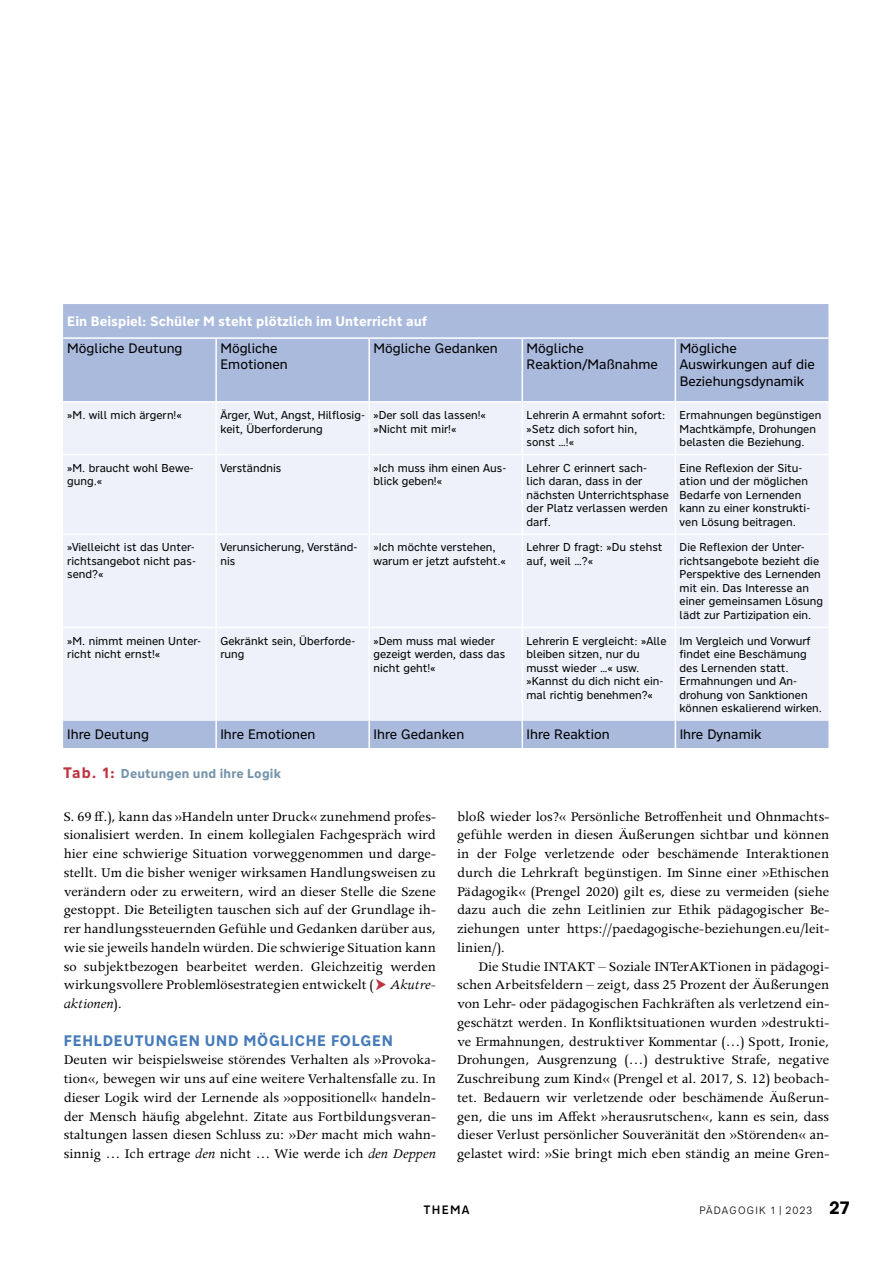
<style>
.page{position:relative;width:893px;height:1263px;background:#fff}
.page>*{position:absolute;margin:0;border:0;box-sizing:border-box;transform-origin:0 0}
.t1{font:15px/18.8px "Apollo MT Std";color:#000;text-align:justify}
.t2{font:700 15px "Nort";letter-spacing:.05em;color:#477cb9}
.t3{font:13.5px/16.5px "Nort";color:#000}
.t4{font:700 13.5px "Nort";color:#fff}
.t5{font:700 12.75px "Nort";letter-spacing:.015em;color:#7594ab}
.t6{font:500 12px "Nort";letter-spacing:.11em;color:#000}
.t7{font:11.25px/13.5px "Nort";color:#000}
.t8{font:300 10.5px "Nort";letter-spacing:.11em;color:#000}
.s1{font-size:15px;color:#c03542}
.s2{font-family:"Nort";font-weight:500;font-size:22.5px;color:#c03542}
.s3{font-style:italic}
.s4{font-weight:700;font-size:18px}
</style>
<div class="page">
<div style="left:63px;top:304px;width:765px;height:444px;background:#aabadd"></div>
<div style="left:63px;top:403px;width:765px;height:317px;background:#eef1f9"></div>
<hr style="left:215px;top:339px;width:2px;height:62px;background:#fff">
<hr style="left:368px;top:339px;width:2px;height:62px;background:#fff">
<hr style="left:522px;top:339px;width:1px;height:62px;background:#fff">
<hr style="left:675px;top:339px;width:1px;height:62px;background:#fff">
<hr style="left:215px;top:403px;width:2px;height:51px;background:#fff">
<hr style="left:368px;top:403px;width:2px;height:51px;background:#fff">
<hr style="left:522px;top:403px;width:1px;height:51px;background:#fff">
<hr style="left:675px;top:403px;width:1px;height:51px;background:#fff">
<hr style="left:63px;top:454px;width:153px;height:1px;background:#fff">
<hr style="left:216px;top:454px;width:153px;height:1px;background:#fff">
<hr style="left:215px;top:455px;width:2px;height:78px;background:#fff">
<hr style="left:369px;top:454px;width:153px;height:1px;background:#fff">
<hr style="left:368px;top:455px;width:2px;height:78px;background:#fff">
<hr style="left:522px;top:454px;width:153px;height:1px;background:#fff">
<hr style="left:522px;top:455px;width:1px;height:78px;background:#fff">
<hr style="left:675px;top:454px;width:153px;height:1px;background:#fff">
<hr style="left:675px;top:455px;width:1px;height:78px;background:#fff">
<hr style="left:63px;top:533px;width:153px;height:2px;background:#fff">
<hr style="left:216px;top:533px;width:153px;height:2px;background:#fff">
<hr style="left:215px;top:535px;width:2px;height:92px;background:#fff">
<hr style="left:369px;top:533px;width:153px;height:2px;background:#fff">
<hr style="left:368px;top:535px;width:2px;height:92px;background:#fff">
<hr style="left:522px;top:533px;width:153px;height:2px;background:#fff">
<hr style="left:522px;top:535px;width:1px;height:92px;background:#fff">
<hr style="left:675px;top:533px;width:153px;height:2px;background:#fff">
<hr style="left:675px;top:535px;width:1px;height:92px;background:#fff">
<hr style="left:63px;top:627px;width:153px;height:1px;background:#fff">
<hr style="left:216px;top:627px;width:153px;height:1px;background:#fff">
<hr style="left:215px;top:628px;width:2px;height:92px;background:#fff">
<hr style="left:369px;top:627px;width:153px;height:1px;background:#fff">
<hr style="left:368px;top:628px;width:2px;height:92px;background:#fff">
<hr style="left:522px;top:627px;width:153px;height:1px;background:#fff">
<hr style="left:522px;top:628px;width:1px;height:92px;background:#fff">
<hr style="left:675px;top:627px;width:153px;height:1px;background:#fff">
<hr style="left:675px;top:628px;width:1px;height:92px;background:#fff">
<hr style="left:215px;top:720px;width:2px;height:28px;background:#fff">
<hr style="left:368px;top:720px;width:2px;height:28px;background:#fff">
<svg style="left:522px;top:720px;width:1px;height:28px"></svg>
<svg style="left:675px;top:720px;width:1px;height:28px"></svg>
<hr style="left:63px;top:337px;width:153px;height:2px;background:#fff">
<hr style="left:216px;top:337px;width:153px;height:2px;background:#fff">
<hr style="left:369px;top:337px;width:153px;height:2px;background:#fff">
<hr style="left:522px;top:337px;width:153px;height:2px;background:#fff">
<hr style="left:675px;top:337px;width:153px;height:2px;background:#fff">
<hr style="left:63px;top:401px;width:153px;height:2px;background:#fff">
<hr style="left:216px;top:401px;width:153px;height:2px;background:#fff">
<hr style="left:369px;top:401px;width:153px;height:2px;background:#fff">
<hr style="left:522px;top:401px;width:153px;height:2px;background:#fff">
<hr style="left:675px;top:401px;width:153px;height:2px;background:#fff">
<p class="t4" style="left:67px;top:312px;width:361px">Ein Beispiel: Schüler M steht plötzlich im Unterricht auf</p>
<p class="t3" style="left:67px;top:339px;width:117px">Mögliche Deutung</p>
<p class="t3" style="left:220px;top:339px;width:69px">Mögliche<br>Emotionen</p>
<p class="t3" style="left:373px;top:339px;width:126px">Mögliche Gedanken</p>
<p class="t3" style="left:527px;top:339px;width:133px">Mögliche<br>Reaktion/Maßnahme</p>
<p class="t3" style="left:680px;top:339px;width:137px">Mögliche<br>Auswirkungen auf die<br>Beziehungsdynamik</p>
<p class="t7" style="left:67px;top:408px;width:116px">»M. will mich ärgern!«</p>
<p class="t7" style="left:220px;top:408px;width:146px">Ärger, Wut, Angst, Hilflosig&shy;keit, Überforderung</p>
<p class="t7" style="left:373px;top:408px;width:114px">»Der soll das lassen!« »Nicht mit mir!«</p>
<p class="t7" style="left:527px;top:408px;width:140px">Lehrerin A ermahnt sofort: »Setz dich sofort hin, sonst …!«</p>
<p class="t7" style="left:680px;top:408px;width:143px">Ermahnungen begünstigen<br>Machtkämpfe, Drohungen belasten die Beziehung.</p>
<p class="t7" style="left:67px;top:461px;width:128px">»M. braucht wohl Bewe&shy;gung.«</p>
<p class="t7" style="left:220px;top:461px;width:62px">Verständnis</p>
<p class="t7" style="left:373px;top:461px;width:134px">»Ich muss ihm einen Aus&shy;blick geben!«</p>
<p class="t7" style="left:527px;top:461px;width:144px">Lehrer C erinnert sach-<br>lich daran, dass in der nächsten Unterrichtsphase der Platz verlassen werden darf.</p>
<p class="t7" style="left:680px;top:461px;width:132px">Eine Reflexion der Situ&shy;ation und der möglichen<br>Bedarfe von Lernenden kann zu einer konstrukti&shy;ven Lösung beitragen.</p>
<p class="t7" style="left:67px;top:540px;width:130px;text-align:justify">»Vielleicht ist das Unter&shy;richtsangebot nicht pas&shy;send?«</p>
<p class="t7" style="left:220px;top:540px;width:139px">Verunsicherung, Verständ&shy;nis</p>
<p class="t7" style="left:373px;top:540px;width:134px">»Ich möchte verstehen, warum er jetzt aufsteht.«</p>
<p class="t7" style="left:527px;top:540px;width:137px">Lehrer D fragt: »Du stehst auf, weil …?«</p>
<p class="t7" style="left:680px;top:540px;width:145px">Die Reflexion der Unter&shy;richtsangebote bezieht die<br>Perspektive des Lernenden mit ein. Das Interesse an einer gemeinsamen Lösung lädt zur Partizipation ein.</p>
<p class="t7" style="left:67px;top:633px;width:135px">»M. nimmt meinen Unter&shy;richt nicht ernst!«</p>
<p class="t7" style="left:220px;top:633px;width:137px">Gekränkt sein, Überforde&shy;rung</p>
<p class="t7" style="left:373px;top:633px;width:133px">»Dem muss mal wieder gezeigt werden, dass das nicht geht!«</p>
<p class="t7" style="left:526px;top:633px;width:142px">Lehrerin E vergleicht: »Alle bleiben sitzen, nur du musst wieder …« usw. »Kannst du dich nicht ein&shy;mal richtig benehmen?«</p>
<p class="t7" style="left:680px;top:633px;width:144px">Im Vergleich und Vorwurf findet eine Beschämung des Lernenden statt.<br>Ermahnungen und An&shy;drohung von Sanktionen können eskalierend wirken.</p>
<p class="t3" style="left:67px;top:726px;width:83px">Ihre Deutung</p>
<p class="t3" style="left:220px;top:726px;width:97px">Ihre Emotionen</p>
<p class="t3" style="left:373px;top:726px;width:92px">Ihre Gedanken</p>
<p class="t3" style="left:527px;top:726px;width:85px">Ihre Reaktion</p>
<p class="t3" style="left:680px;top:726px;width:83px">Ihre Dynamik</p>
<p class="t5" style="left:63px;top:765px;width:219px"><span class="s1">Tab. 1:</span> Deutungen und ihre Logik</p>
<p class="t1" style="left:64px;top:808px;width:374px">S. 69 ff.), kann das »Handeln unter Druck« zunehmend profes&shy;sionalisiert werden. In einem kollegialen Fachgespräch wird hier eine schwierige Situation vorweggenommen und darge&shy;stellt. Um die bisher weniger wirksamen Handlungsweisen zu verändern oder zu erweitern, wird an dieser Stelle die Szene gestoppt. Die Beteiligten tauschen sich auf der Grundlage ih&shy;rer handlungssteuernden Gefühle und Gedanken darüber aus, wie sie jeweils handeln würden. Die schwierige Situation kann so subjektbezogen bearbeitet werden. Gleichzeitig werden wirkungsvollere Problemlösestrategien entwickelt (<span class="s2">⮝</span> <span class="s3">Akutre&shy;aktionen</span>)<span class="s3">.</span></p>
<p class="t2" style="left:64px;top:1030px;width:331px">FEHLDEUTUNGEN UND MÖGLICHE FOLGEN</p>
<p class="t1" style="left:64px;top:1051px;width:374px">Deuten wir beispielsweise störendes Verhalten als »Provoka&shy;tion«, bewegen wir uns auf eine weitere Verhaltensfalle zu. In dieser Logik wird der Lernende als »oppositionell« handeln&shy;der Mensch häufig abgelehnt. Zitate aus Fortbildungsveran&shy;staltungen lassen diesen Schluss zu: »D<span class="s3">er</span> macht mich wahn&shy;sinnig … Ich ertrage <span class="s3">den</span> nicht … Wie werde ich <span class="s3">den Deppen</span></p>
<p class="t1" style="left:457px;top:808px;width:374px">bloß wieder los?« Persönliche Betroffenheit und Ohnmachts&shy;gefühle werden in diesen Äußerungen sichtbar und können in der Folge verletzende oder beschämende Interaktionen durch die Lehrkraft begünstigen. Im Sinne einer »Ethischen Pädagogik« (Prengel 2020) gilt es, diese zu vermeiden (siehe dazu auch die zehn Leitlinien zur Ethik pädagogischer Be&shy;ziehungen unter https://paedagogische-beziehungen.eu/leit&shy;linien/).</p>
<p class="t1" style="left:457px;top:958px;width:374px;text-indent:21px">Die Studie INTAKT – Soziale INTerAKTionen in pädagogi&shy;schen Arbeitsfeldern – zeigt, dass 25 Prozent der Äußerungen von Lehr- oder pädagogischen Fachkräften als verletzend ein&shy;geschätzt werden. In Konfliktsituationen wurden »destrukti&shy;ve Ermahnungen, destruktiver Kommentar (…) Spott, Ironie, Drohungen, Ausgrenzung (…) destruktive Strafe, negative Zuschreibung zum Kind« (Prengel et al. 2017, S. 12) beobach&shy;tet. Bedauern wir verletzende oder beschämende Äußerun&shy;gen, die uns im Affekt »herausrutschen«, kann es sein, dass dieser Verlust persönlicher Souveränität den »Störenden« an&shy;gelastet wird: »Sie bringt mich eben ständig an meine Gren-</p>
<p class="t6" style="left:423px;top:1202px;width:48px">THEMA</p>
<p class="t8" style="left:699px;top:1204px;width:152px">PÄDAGOGIK 1 | 2023 <span class="s4">27</span></p>
</div>
